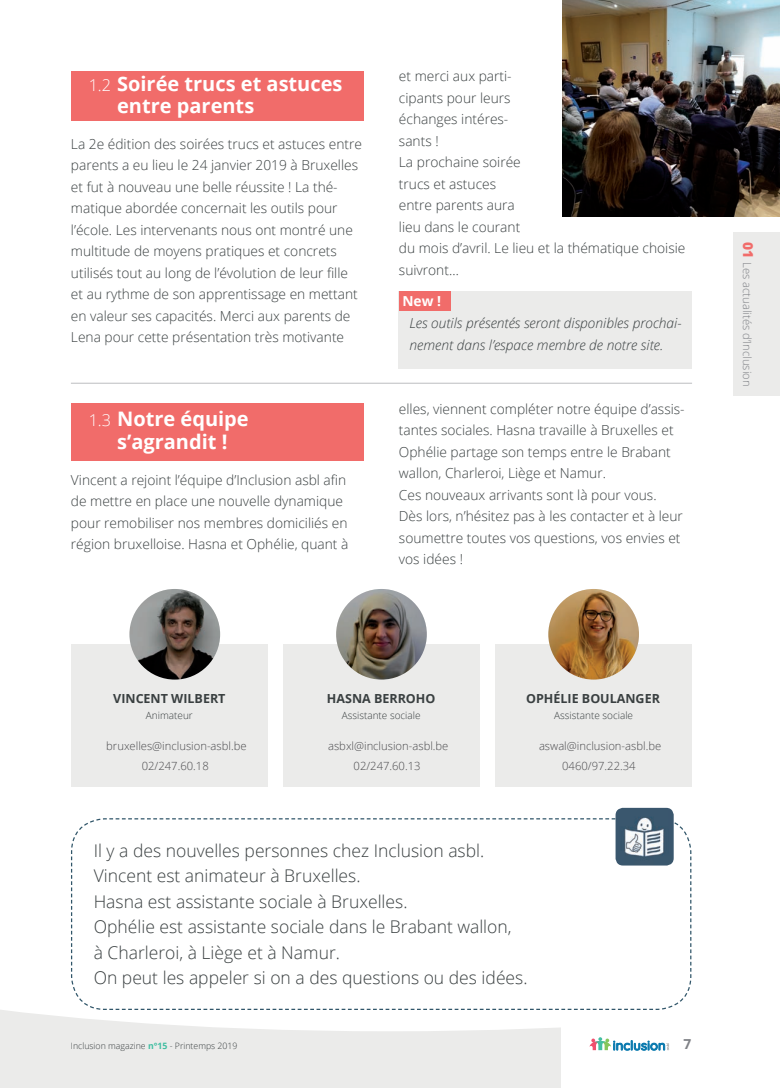
<style>
.page{position:relative;width:780px;height:1088px;background:#fff}
.page>*{position:absolute;margin:0;border:0;box-sizing:border-box;transform-origin:0 0}
.t1{font:700 20px/22.5px "Open Sans";color:#fff}
.t2{font:300 17.5px/25.5px "Open Sans";color:#393f40}
.t3{font:300 13.75px/21.5px "Open Sans";color:#393f40}
.t4{font:italic 300 13.75px/21.5px "Open Sans";color:#393f40}
.t5{font:700 13.75px "Open Sans";color:#fff}
.t6{font:700 13.75px "Open Sans";color:#808287}
.t7{font:700 12.5px "Open Sans";color:#393f40}
.t8{font:300 11.25px/20.6px "Open Sans";color:#4a4a4d;text-align:center}
.t9{font:300 11.25px "Open Sans";color:#808287}
.t10{font:300 10px "Open Sans";color:#393f40}
.t11{font:300 8.75px "Open Sans";color:#393f40}
.s1{font-weight:300;font-size:16.25px}
.s2{font-weight:700;color:#41bea2}
.s3{font-weight:800;font-size:13.75px;color:#f16c6a}
</style>
<div class="page">
<div style="left:0;top:1001px;width:560px;height:87px;background:#ebebea"></div>
<svg style="left:0;top:771px;width:692px;height:260px"></svg>
<svg style="left:589px;top:1037px;width:80px;height:13px"></svg>
<div style="left:399px;top:292px;width:293px;height:77px;background:#ebebea"></div>
<div style="left:71px;top:71px;width:292px;height:49px;background:#f16c6a"></div>
<div style="left:71px;top:403px;width:292px;height:58px;background:#f16c6a"></div>
<div style="left:399px;top:292px;width:52px;height:19px;background:#f16c6a"></div>
<div style="left:71px;top:644px;width:197px;height:143px;background:#ebebea"></div>
<div style="left:283px;top:644px;width:196px;height:143px;background:#ebebea"></div>
<div style="left:494px;top:644px;width:197px;height:143px;background:#ebebea"></div>
<svg style="left:70px;top:817px;width:622px;height:193px"></svg>
<img style="left:615px;top:808px;width:58px;height:57px">
<img style="left:129px;top:589px;width:91px;height:90px;border-radius:45px">
<img style="left:336px;top:589px;width:91px;height:90px;border-radius:45px">
<img style="left:548px;top:589px;width:91px;height:90px;border-radius:45px">
<hr style="left:71px;top:383px;width:621px;height:1px;background:#c9cbcd">
<img style="left:563px;top:0;width:217px;height:217px">
<div style="left:733px;top:233px;width:47px;height:163px;background:#ebebea"></div>
<h1 class="t1" style="left:117px;top:72px;width:227px;text-indent:-28px"><span class="s1">1.2</span> Soirée trucs et astuces entre parents</h1>
<p class="t3" style="left:71px;top:133px;width:292px">La 2e édition des soirées trucs et astuces entre parents a eu lieu le 24 janvier 2019 à Bruxelles et fut à nouveau une belle réussite ! La thé&shy;matique abordée concernait les outils pour l’école. Les intervenants nous ont montré une multitude de moyens pratiques et concrets utilisés tout au long de l’évolution de leur fille et au rythme de son apprentissage en mettant en valeur ses capacités. Merci aux parents de Lena pour cette présentation très motivante</p>
<h1 class="t1" style="left:89px;top:407px;width:161px;text-align:center"><span class="s1">1.3</span> Notre équipe s’agrandit !</h1>
<p class="t3" style="left:71px;top:468px;width:279px">Vincent a rejoint l’équipe d’Inclusion asbl afin de mettre en place une nouvelle dynamique pour remobiliser nos membres domiciliés en région bruxelloise. Hasna et Ophélie, quant à</p>
<p class="t3" style="left:399px;top:65px;width:288px">et merci aux parti-<br>cipants pour leurs<br>échanges intéres-<br>sants !<br>La prochaine soirée<br>trucs et astuces<br>entre parents aura<br>lieu dans le courant<br>du mois d’avril. Le lieu et la thématique choisie suivront…</p>
<p class="t5" style="left:402px;top:292px;width:40px">New !</p>
<p class="t4" style="left:409px;top:312px;width:273px">Les outils présentés seront disponibles prochai&shy;nement dans l’espace membre de notre site.</p>
<p class="t3" style="left:399px;top:398px;width:287px">elles, viennent compléter notre équipe d’assis&shy;tantes sociales. Hasna travaille à Bruxelles et Ophélie partage son temps entre le Brabant wallon, Charleroi, Liège et Namur.<br>Ces nouveaux arrivants sont là pour vous.<br>Dès lors, n’hésitez pas à les contacter et à leur soumettre toutes vos questions, vos envies et vos idées !</p>
<p class="t7" style="left:113px;top:690px;width:114px">VINCENT WILBERT</p>
<p class="t7" style="left:327px;top:690px;width:110px">HASNA BERROHO</p>
<p class="t7" style="left:526px;top:690px;width:135px">OPHÉLIE BOULANGER</p>
<p class="t10" style="left:146px;top:709px;width:48px">Animateur</p>
<p class="t10" style="left:342px;top:709px;width:80px">Assistante sociale</p>
<p class="t10" style="left:554px;top:709px;width:80px">Assistante sociale</p>
<p class="t8" style="left:106px;top:735px;width:142px">bruxelles@inclusion-asbl.be<br>02/247.60.18</p>
<p class="t8" style="left:328px;top:735px;width:122px">asbxl@inclusion-asbl.be<br>02/247.60.13</p>
<p class="t8" style="left:539px;top:735px;width:124px">aswal@inclusion-asbl.be<br>0460/97.22.34</p>
<p class="t2" style="left:94px;top:837px;width:435px">Il y a des nouvelles personnes chez Inclusion asbl.<br>Vincent est animateur à Bruxelles.<br>Hasna est assistante sociale à Bruxelles.<br>Ophélie est assistante sociale dans le Brabant wallon,<br>à Charleroi, à Liège et à Namur.<br>On peut les appeler si on a des questions ou des idées.</p>
<p class="t11" style="left:71px;top:1039px;width:168px">Inclusion magazine <span class="s2">n°15</span> - Printemps 2019</p>
<p class="t6" style="left:683px;top:1034px;width:9px">7</p>
<p class="t9" style="left:755px;top:242px;width:146px;rotate:90deg"><span class="s3">01</span> Les actualités d’Inclusion</p>
</div>
